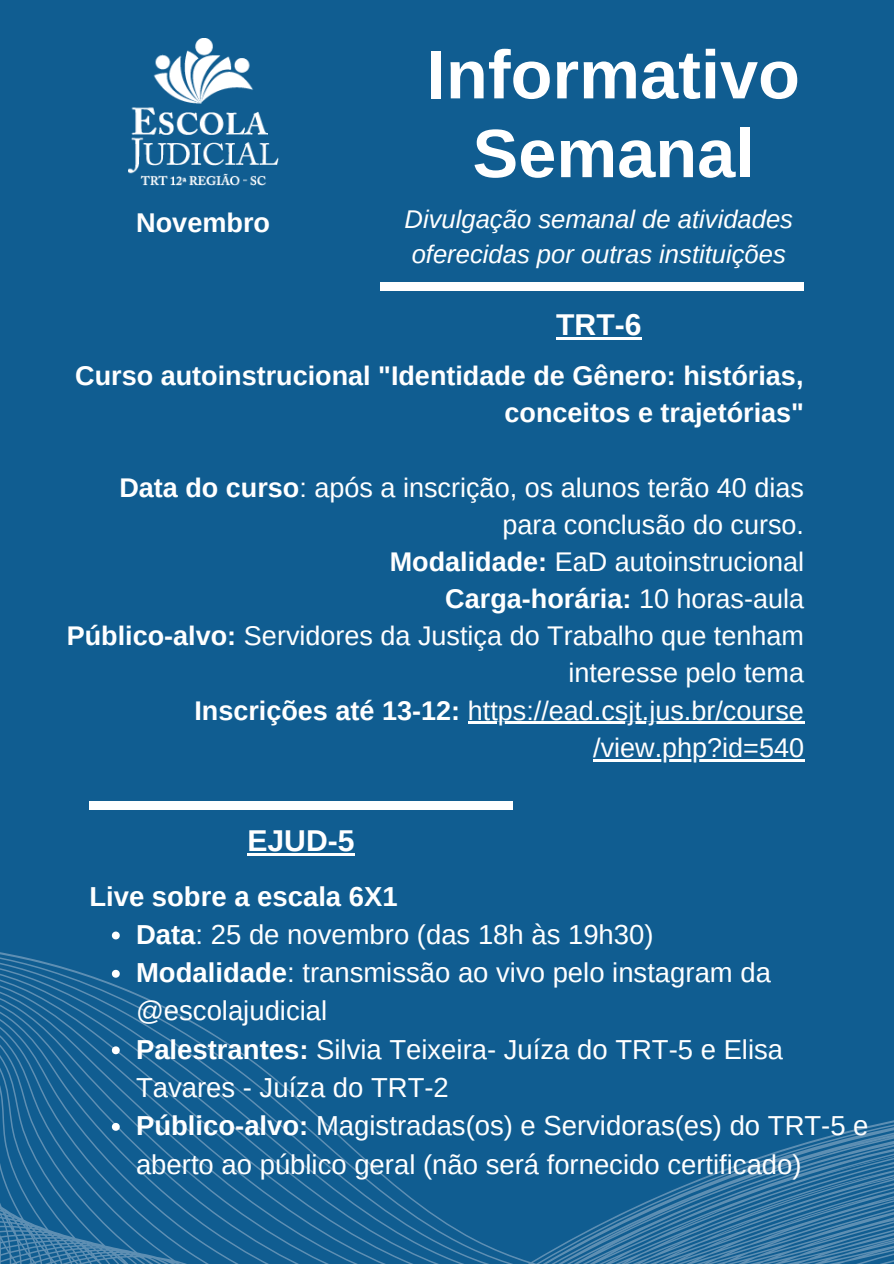
<style>
.page{position:relative;width:894px;height:1264px;background:#fff}
.page>*{position:absolute;margin:0;border:0;box-sizing:border-box;transform-origin:0 0}
.t1{font:700 68.4px/78.8px "Arimo";color:#fff;text-align:center}
.t2{font:700 30.15px "Arimo";color:#fff}
.t3{font:27.45px/38.2px "Arimo";color:#fff}
.t4{font:700 27.45px "Arimo";color:#fff}
.t5{font:700 27.15px "Arimo";color:#fff}
.t6{font:27px/37.2px "Arimo";color:#fff;text-align:right}
.t7{font:700 27px/37.2px "Arimo";color:#fff;text-align:right}
.t8{font:italic 25.65px/34.8px "Arimo";color:#fff}
.s1{font-weight:700}
.s2{font-weight:400}
</style>
<div class="page">
<div style="left:0;top:0;width:893px;height:1263px;background:#105d91"></div>
<div style="left:380px;top:282px;width:423px;height:9px;background:#fff"></div>
<img style="left:128px;top:39px;width:150px;height:147px">
<svg style="left:0;top:721px;width:893px;height:542px"></svg>
<hr style="left:556px;top:337px;width:85px;height:2px;background:#fff">
<div style="left:89px;top:801px;width:423px;height:8px;background:#fff"></div>
<hr style="left:247px;top:852px;width:107px;height:3px;background:#fff">
<svg style="left:112px;top:931px;width:8px;height:8px"></svg>
<svg style="left:112px;top:969px;width:8px;height:8px"></svg>
<svg style="left:112px;top:1046px;width:8px;height:8px"></svg>
<svg style="left:112px;top:1122px;width:8px;height:8px"></svg>
<p class="t5" style="left:136px;top:208px;width:135px">Novembro</p>
<p class="t1" style="left:427px;top:35px;width:374px">Informativo<br>Semanal</p>
<p class="t8" style="left:404px;top:201px;width:390px">Divulgação semanal de atividades oferecidas por outras instituições</p>
<p class="t2" style="left:556px;top:307px;width:87px">TRT-6</p>
<h3 class="t7" style="left:75px;top:357px;width:730px">Curso autoinstrucional "Identidade de Gênero: histórias, conceitos e trajetórias"</h3>
<h1 class="t6" style="left:119px;top:469px;width:686px"><span class="s1">Data do curso</span>: após a inscrição, os alunos terão 40 dias para conclusão do curso.</h1>
<p class="t6" style="left:389px;top:543px;width:415px"><span class="s1">Modalidade:</span> EaD autoinstrucional</p>
<p class="t7" style="left:445px;top:580px;width:360px">Carga-horária: <span class="s2">10 horas-aula</span></p>
<h2 class="t6" style="left:67px;top:617px;width:738px"><span class="s1">Público-alvo:</span> Servidores da Justiça do Trabalho que tenham interesse pelo tema</h2>
<h5 class="t6" style="left:194px;top:691px;width:611px"><span class="s1">Inscrições até 13-12:</span> https://ead.csjt.jus.br/course</h5>
<p class="t6" style="left:593px;top:728px;width:212px">/view.php?id=540</p>
<p class="t2" style="left:247px;top:823px;width:108px">EJUD-5</p>
<p class="t4" style="left:89px;top:880px;width:310px">Live sobre a escala 6X1</p>
<h2 class="t3" style="left:136px;top:915px;width:519px"><span class="s1">Data</span>: 25 de novembro (das 18h às 19h30)</h2>
<h3 class="t3" style="left:136px;top:953px;width:636px"><span class="s1">Modalidade</span>: transmissão ao vivo pelo instagram da @escolajudicial</h3>
<p class="t3" style="left:136px;top:1030px;width:648px"><span class="s1">Palestrantes:</span> Silvia Teixeira- Juíza do TRT-5 e Elisa<br>Tavares - Juíza do TRT-2</p>
<p class="t3" style="left:136px;top:1106px;width:733px"><span class="s1">Público-alvo:</span> Magistradas(os) e Servidoras(es) do TRT-5 e aberto ao público geral (não será fornecido certificado)</p>
</div>
